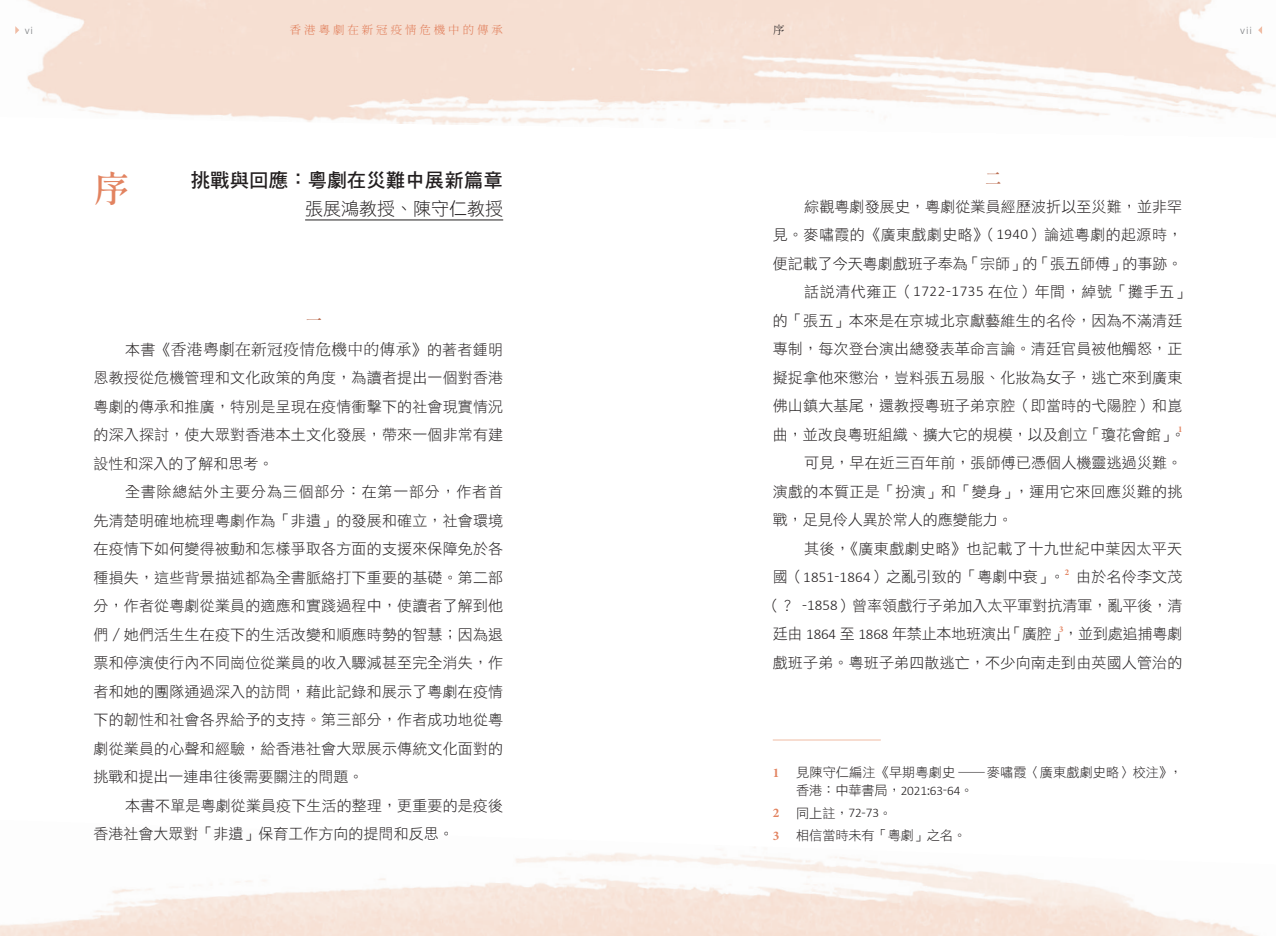
<style>
.page{position:relative;width:1276px;height:936px;background:#fff}
.page>*{position:absolute;margin:0;border:0;box-sizing:border-box;transform-origin:0 0}
.t1{font:600 36px "Gen Wan Min TW";color:#e28360}
.t2{font:19.5px "DF Hei HK W7";color:#231f20}
.t3{font:18px "DF Hei HK W3";color:#231f20}
.t4{font:15.75px "DF Ming HK W3";letter-spacing:.02em;color:#231f20}
.t5{font:15.75px "DF Ming HK W9";color:#ba6c4f}
.t6{font:15px/28.5px "DF Hei HK W3";letter-spacing:.01em;color:#231f20;text-align:justify}
.t7{font:15px/28.5px "DF Hei HK W3";letter-spacing:.03em;color:#231f20}
.t8{font:15px "DF Hei HK W3";letter-spacing:.04em;color:#231f20}
.t9{font:15px "DF Hei HK W3";letter-spacing:-.01em;color:#231f20}
.t10{font:13.2px/18px "DF Hei HK W3";letter-spacing:.005em;color:#231f20}
.t11{font:700 13.2px "Minion Pro";color:#e28360}
.t12{font:11.4px "Gen Wan Min TW L";letter-spacing:.2em;color:#e28360;scale:1.05 1}
.t13{font:11.4px "Gen Wan Min TW L";color:#231f20;scale:1.05 1}
.t14{font:300 11.25px "Calibri";color:#808285}
.t15{font:700 8.7px "Minion Pro";color:#e28360}
.s1{font-family:"DF Hei HK W3";font-size:15px}
.s2{font-family:"Calibri";font-weight:300}
</style>
<div class="page">
<hr style="left:773px;top:739px;width:108px;height:1px;background:#f0bca4">
<hr style="left:305px;top:220px;width:198px;height:1px;background:#231f20">
<svg style="left:1258px;top:26px;width:4px;height:8px"></svg>
<svg style="left:15px;top:26px;width:4px;height:8px"></svg>
<p class="t14" style="left:25px;top:23px;width:10px">vi</p>
<p class="t12" style="left:289px;top:24px;width:205px">香港粵劇在新冠疫情危機中的傳承</p>
<p class="t13" style="left:773px;top:24px;width:13px">序</p>
<p class="t14" style="left:1240px;top:23px;width:13px">vii</p>
<h1 class="t1" style="left:94px;top:168px;width:37px">序</h1>
<h2 class="t2" style="left:191px;top:169px;width:313px">挑戰與回應：粵劇在災難中展新篇章</h2>
<p class="t3" style="left:305px;top:199px;width:199px">張展鴻教授、陳守仁教授</p>
<p class="t5" style="left:306px;top:312px;width:17px">一</p>
<p class="t4" style="left:125px;top:340px;width:380px"><span class="s1">本書《</span>香港粵劇在新冠疫情危機中的傳承<span class="s1">》的著者鍾明</span></p>
<p class="t6" style="left:94px;top:363px;width:411px">恩教授從危機管理和文化政策的角度，為讀者提出一個對香港粵劇的傳承和推廣，特別是呈現在疫情衝擊下的社會現實情況的深入探討，使大眾對香港本土文化發展，帶來一個非常有建設性和深入的了解和思考。</p>
<p class="t6" style="left:94px;top:477px;width:411px;text-indent:31px">全書除總結外主要分為三個部分：在第一部分，作者首先清楚明確地梳理粵劇作為「非遺」的發展和確立，社會環境在疫情下如何變得被動和怎樣爭取各方面的支援來保障免於各種損失，這些背景描述都為全書脈絡打下重要的基礎。第二部分，作者從粵劇從業員的適應和實踐過程中，使讀者了解到他們／她們活生生在疫下的生活改變和順應時勢的智慧；因為退票和停演使行內不同崗位從業員的收入驟減甚至完全消失，作者和她的團隊通過深入的訪問，藉此記錄和展示了粵劇在疫情下的韌性和社會各界給予的支持。第三部分，作者成功地從粵劇從業員的心聲和經驗，給香港社會大眾展示傳統文化面對的挑戰和提出一連串往後需要關注的問題。</p>
<p class="t6" style="left:94px;top:790px;width:411px;text-indent:31px">本書不單是粵劇從業員疫下生活的整理，更重要的是疫後香港社會大眾對「非遺」保育工作方向的提問和反思。</p>
<p class="t5" style="left:985px;top:169px;width:17px">二</p>
<p class="t6" style="left:804px;top:192px;width:379px">綜觀粵劇發展史，粵劇從業員經歷波折以至災難，並非罕</p>
<p class="t7" style="left:773px;top:220px;width:411px">見。麥嘯霞的《廣東戲劇史略》（<span class="s2">1940</span>）論述粵劇的起源時，</p>
<p class="t6" style="left:773px;top:249px;width:411px">便記載了今天粵劇戲班子奉為「宗師」的「張五師傅」的事跡。</p>
<p class="t8" style="left:804px;top:283px;width:387px">話說清代雍正（<span class="s2">1722</span>-<span class="s2">1735</span> 在位）年間，綽號「攤手五」</p>
<p class="t6" style="left:773px;top:306px;width:411px">的「張五」本來是在京城北京獻藝維生的名伶，因為不滿清廷</p>
<p class="t6" style="left:773px;top:334px;width:411px">專制，每次登台演出總發表革命言論。清廷官員被他觸怒，正</p>
<p class="t6" style="left:773px;top:363px;width:411px">擬捉拿他來懲治，豈料張五易服、化妝為女子，逃亡來到廣東</p>
<p class="t6" style="left:773px;top:391px;width:411px">佛山鎮大基尾，還教授粵班子弟京腔（即當時的弋陽腔）和崑</p>
<p class="t6" style="left:773px;top:420px;width:414px">曲，並改良粵班組織、擴大它的規模，以及創立「瓊花會館」。</p>
<p class="t15" style="left:1178px;top:423px;width:6px">1</p>
<p class="t6" style="left:773px;top:448px;width:411px;text-indent:31px">可見，早在近三百年前，張師傅已憑個人機靈逃過災難。演戲的本質正是「扮演」和「變身」，運用它來回應災難的挑戰，足見伶人異於常人的應變能力。</p>
<p class="t7" style="left:773px;top:534px;width:411px;text-indent:31px">其後，《廣東戲劇史略》也記載了十九世紀中葉因太平天國（<span class="s2">1851</span>-<span class="s2">1864</span>）之亂引致的「粵劇中衰」。</p>
<p class="t15" style="left:1064px;top:565px;width:6px">2</p>
<p class="t6" style="left:1076px;top:562px;width:108px">由於名伶李文茂</p>
<p class="t6" style="left:765px;top:591px;width:419px">（？ -<span class="s2">1858</span>）曾率領戲行子弟加入太平軍對抗清軍，亂平後，清</p>
<p class="t9" style="left:773px;top:625px;width:295px">廷由 <span class="s2">1864</span> 至 <span class="s2">1868</span> 年禁止本地班演出「廣腔」</p>
<p class="t15" style="left:1059px;top:622px;width:6px">3</p>
<p class="t6" style="left:773px;top:619px;width:411px;text-align:right">，並到處追捕粵劇<br>戲班子弟。粵班子弟四散逃亡，不少向南走到由英國人管治的</p>
<p class="t11" style="left:773px;top:763px;width:8px">1</p>
<p class="t10" style="left:796px;top:763px;width:388px">見陳守仁編注《早期粵劇史 —麥嘯霞〈廣東戲劇史略〉校注》，香港：中華書局，<span class="s2">2021</span>:<span class="s2">63</span>-<span class="s2">64</span>。</p>
<p class="t11" style="left:773px;top:803px;width:8px">2</p>
<p class="t10" style="left:796px;top:803px;width:97px">同上註，<span class="s2">72</span>-<span class="s2">73</span>。</p>
<p class="t11" style="left:773px;top:825px;width:8px">3</p>
<p class="t10" style="left:796px;top:826px;width:172px">相信當時未有「粵劇」之名。</p>
</div>
